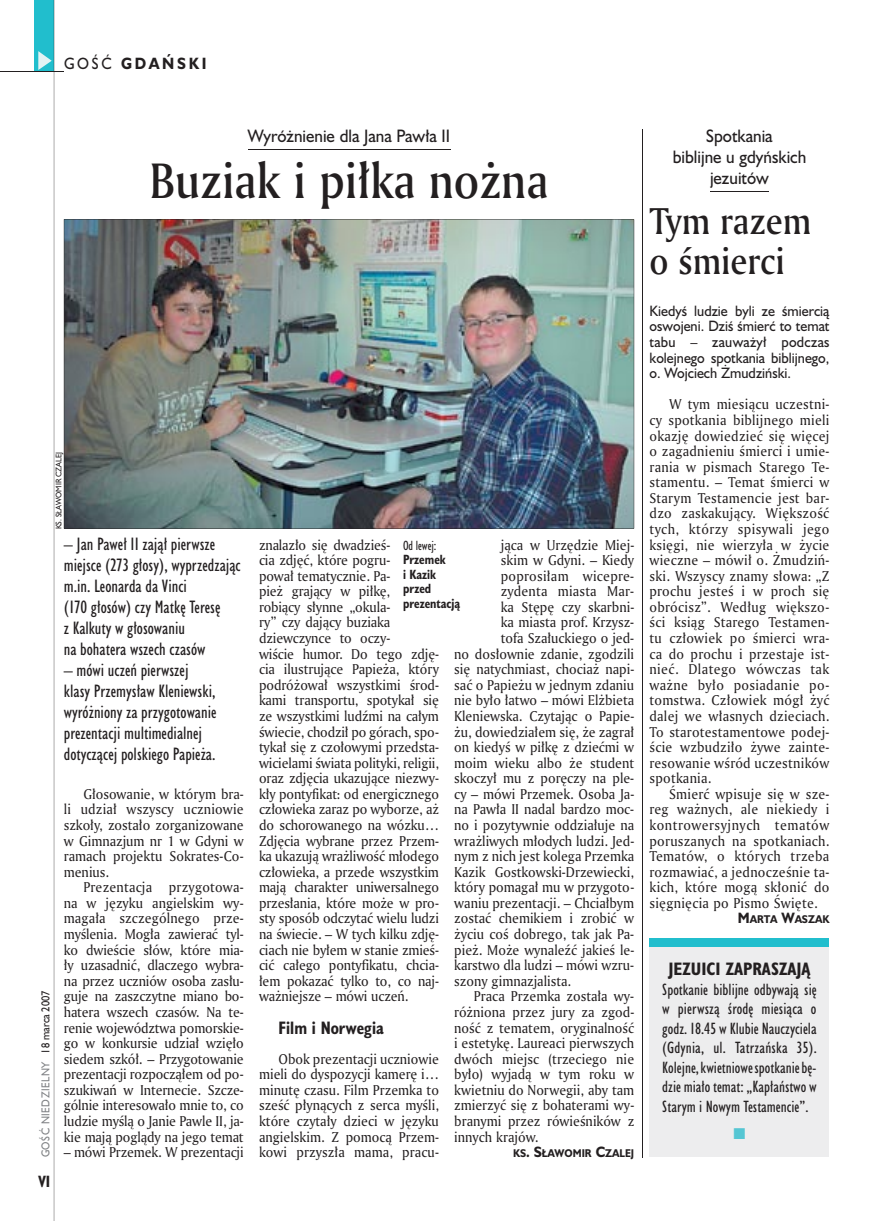
<style>
.page{position:relative;width:872px;height:1221px;background:#fff}
.page>*{position:absolute;margin:0;border:0;box-sizing:border-box;transform-origin:0 0}
.t1{font:48px "Amerigo Md PL";color:#231f20;scale:.9 1}
.t2{font:36px/40.5px "Amerigo Md PL";color:#231f20;scale:.9 1}
.t3{font:16.5px/21px "Humanst 521 Cn PL";color:#231f20}
.t4{font:16.5px/21px "Humanst 521 PL";color:#231f20;text-align:center;scale:.94 1}
.t5{font:700 16.5px "Humanst 521 Cn PL";color:#231f20}
.t6{font:700 16.5px "Humanst 521 Cn PL";color:#231f20;scale:.94 1}
.t7{font:15px/19.5px "Humanst 521 Cn PL";color:#231f20;text-align:justify}
.t8{font:700 15px "Humanst 521 PL";letter-spacing:.2em;color:#231f20;scale:.9 1}
.t9{font:700 15px "Humanst 521 Cn PL";color:#231f20;scale:.94 1}
.t10{font:13.8px/15.6px "Amerigo PL";color:#231f20;text-align:justify;scale:.94 1}
.t11{font:13.8px/15.6px "Humanst 521 PL";color:#231f20;text-align:justify;scale:.94 1}
.t12{font:13.8px "Amerigo PL";letter-spacing:.02em;color:#231f20;scale:.94 1}
.t13{font:700 12.3px/14.4px "Humanst 521 Cn PL";color:#231f20;scale:.94 1}
.t14{font:12.3px "Humanst 521 Cn PL";color:#231f20;scale:.94 1}
.t15{font:10.5px "Humanst 521 PL";letter-spacing:.05em;color:#808285;scale:.9 1}
.t16{font:700 10.35px "Humanst 521 PL";color:#231f20;scale:.9 1}
.t17{font:7.5px "Humanst 521 PL";color:#231f20;scale:.94 1}
.s1{font-weight:400}
.s2{color:#231f20}
.s3{font-size:13.8px}
</style>
<div class="page">
<div style="left:35px;top:0;width:19px;height:72px;background:#21becd"></div>
<svg style="left:38px;top:51px;width:14px;height:19px"></svg>
<hr style="left:54px;top:0;width:1px;height:1220px;background:#231f20">
<hr style="left:0;top:72px;width:447px;height:1px;background:#231f20">
<hr style="left:64px;top:72px;width:383px;height:1px;background:#fff">
<hr style="left:248px;top:149px;width:202px;height:1px;background:#231f20">
<hr style="left:710px;top:191px;width:59px;height:1px;background:#231f20">
<div style="left:649px;top:944px;width:180px;height:212px;background:#ededee"></div>
<div style="left:649px;top:938px;width:180px;height:9px;background:#21becd"></div>
<img style="left:64px;top:219px;width:570px;height:309px">
<hr style="left:642px;top:129px;width:1px;height:1027px;background:#231f20">
<p class="t8" style="left:64px;top:53px;width:160px"><span class="s1">GOŚĆ</span> GDAŃSKI</p>
<p class="t4" style="left:248px;top:125px;width:216px">Wyróżnienie dla Jana Pawła II</p>
<h1 class="t1" style="left:150px;top:148px;width:444px">Buziak i piłka nożna</h1>
<p class="t17" style="left:54px;top:529px;width:84px;rotate:-90deg">KS. SŁAWOMIR CZALEJ</p>
<p class="t15" style="left:38px;top:1157px;width:187px;rotate:-90deg">GOŚĆ NIEDZIELNY <span class="s2">18 marca 2007</span></p>
<p class="t9" style="left:38px;top:1170px;width:14px">VI</p>
<p class="t3" style="left:64px;top:533px;width:178px">– Jan Paweł II zajął pierwsze miejsce (273 głosy), wyprzedzając m.in. Leonarda da Vinci<br>(170 głosów) czy Matkę Teresę<br>z Kalkuty w głosowaniu<br>na bohatera wszech czasów</p>
<p class="t3" style="left:64px;top:659px;width:154px">– mówi uczeń pierwszej klasy Przemysław Kleniewski, wyróżniony za przygotowanie prezentacji multimedialnej dotyczącej polskiego Papieża.</p>
<p class="t10" style="left:64px;top:785px;width:193px;text-indent:20px">Głosowanie, w którym bra&shy;li udział wszyscy uczniowie szkoły, zostało zorganizowane w Gimnazjum nr 1 w Gdyni w ramach projektu Sokrates-Co&shy;menius.</p>
<p class="t10" style="left:64px;top:879px;width:193px;text-indent:20px">Prezentacja przygotowa&shy;na w języku angielskim wy&shy;magała szczególnego prze&shy;myślenia. Mogła zawierać tyl&shy;ko dwieście słów, które mia&shy;ły uzasadnić, dlaczego wybra&shy;na przez uczniów osoba zasłu&shy;guje na zaszczytne miano bo&shy;hatera wszech czasów. Na te&shy;renie województwa pomorskie&shy;go w konkursie udział wzięło siedem szkół. – Przygotowanie prezentacji rozpocząłem od po&shy;szukiwań w Internecie. Szcze&shy;gólnie interesowało mnie to, co ludzie myślą o Janie Pawle II, ja&shy;kie mają poglądy na jego temat</p>
<p class="t10" style="left:64px;top:1143px;width:193px">– mówi Przemek. W prezentacji</p>
<p class="t10" style="left:259px;top:536px;width:193px;text-align:left">znalazło się dwadzieś-<br>cia zdjęć, które pogru-<br>pował tematycznie. Pa-<br>pież grający w piłkę,<br>robiący słynne „okula-<br>ry” czy dający buziaka dziewczynce to oczy-<br>wiście humor. Do tego zdję&shy;cia ilustrujące Papieża, który podróżował wszystkimi środ&shy;kami transportu, spotykał się ze wszystkimi ludźmi na całym świecie, chodził po górach, spo&shy;tykał się z czołowymi przedsta&shy;wicielami świata polityki, religii, oraz zdjęcia ukazujące niezwy&shy;kły pontyfikat: od energicznego człowieka zaraz po wyborze, aż do schorowanego na wózku…<br>Zdjęcia wybrane przez Przem&shy;ka ukazują wrażliwość młodego człowieka, a przede wszystkim mają charakter uniwersalnego przesłania, które może w pro&shy;sty sposób odczytać wielu ludzi na świecie. – W tych kilku zdję&shy;ciach nie byłem w stanie zmieś&shy;cić całego pontyfikatu, chcia&shy;łem pokazać tylko to, co naj&shy;ważniejsze – mówi uczeń.</p>
<p class="t6" style="left:279px;top:1016px;width:113px">Film i Norwegia</p>
<p class="t10" style="left:259px;top:1050px;width:193px;text-indent:20px">Obok prezentacji uczniowie mieli do dyspozycji kamerę i… minutę czasu. Film Przemka to sześć płynących z serca myśli, które czytały dzieci w języku angielskim. Z pomocą Przem&shy;kowi przyszła mama, pracu-</p>
<p class="t10" style="left:501px;top:536px;width:143px">jąca w Urzędzie Miej-</p>
<p class="t10" style="left:501px;top:552px;width:143px">skim w Gdyni. – Kiedy</p>
<p class="t12" style="left:501px;top:566px;width:143px">poprosiłam wicepre-</p>
<p class="t10" style="left:501px;top:583px;width:143px">zydenta miasta Mar-</p>
<p class="t10" style="left:501px;top:598px;width:143px">ka Stępę czy skarbni-</p>
<p class="t10" style="left:501px;top:614px;width:143px">ka miasta prof. Krzysz-</p>
<p class="t10" style="left:501px;top:630px;width:143px">tofa Szałuckiego o jed-</p>
<p class="t10" style="left:454px;top:645px;width:193px">no dosłownie zdanie, zgodzili</p>
<p class="t10" style="left:454px;top:661px;width:193px">się natychmiast, chociaż napi-</p>
<p class="t10" style="left:454px;top:676px;width:193px">sać o Papieżu w jednym zdaniu</p>
<p class="t10" style="left:454px;top:692px;width:193px">nie było łatwo – mówi Elżbieta</p>
<p class="t10" style="left:454px;top:707px;width:193px">Kleniewska. Czytając o Papie-</p>
<p class="t10" style="left:454px;top:723px;width:193px">żu, dowiedziałem się, że zagrał</p>
<p class="t10" style="left:454px;top:739px;width:193px">on kiedyś w piłkę z dziećmi w</p>
<p class="t10" style="left:454px;top:754px;width:193px">moim wieku albo że student</p>
<p class="t10" style="left:454px;top:770px;width:193px">skoczył mu z poręczy na ple-</p>
<p class="t10" style="left:454px;top:785px;width:193px">cy – mówi Przemek. Osoba Ja-</p>
<p class="t10" style="left:454px;top:801px;width:193px">na Pawła II nadal bardzo moc-</p>
<p class="t10" style="left:454px;top:816px;width:193px">no i pozytywnie oddziałuje na</p>
<p class="t10" style="left:454px;top:832px;width:193px">wrażliwych młodych ludzi. Jed-</p>
<p class="t10" style="left:454px;top:848px;width:193px">nym z nich jest kolega Przemka</p>
<p class="t10" style="left:454px;top:863px;width:193px">Kazik Gostkowski-Drzewiecki,</p>
<p class="t10" style="left:454px;top:879px;width:193px">który pomagał mu w przygoto-</p>
<p class="t10" style="left:454px;top:894px;width:193px">waniu prezentacji. – Chciałbym</p>
<p class="t10" style="left:454px;top:910px;width:193px">zostać chemikiem i zrobić w</p>
<p class="t10" style="left:454px;top:925px;width:193px">życiu coś dobrego, tak jak Pa-</p>
<p class="t10" style="left:454px;top:941px;width:193px">pież. Może wynaleźć jakieś le-</p>
<p class="t10" style="left:454px;top:957px;width:193px">karstwo dla ludzi – mówi wzru-</p>
<p class="t10" style="left:454px;top:972px;width:126px">szony gimnazjalista.</p>
<p class="t10" style="left:474px;top:988px;width:172px">Praca Przemka została wy-</p>
<p class="t10" style="left:454px;top:1003px;width:193px">różniona przez jury za zgod-</p>
<p class="t10" style="left:454px;top:1019px;width:193px">ność z tematem, oryginalność</p>
<p class="t10" style="left:454px;top:1034px;width:193px">i estetykę. Laureaci pierwszych</p>
<p class="t10" style="left:454px;top:1050px;width:193px">dwóch miejsc (trzeciego nie</p>
<p class="t10" style="left:454px;top:1066px;width:193px">było) wyjadą w tym roku w</p>
<p class="t10" style="left:454px;top:1081px;width:193px">kwietniu do Norwegii, aby tam</p>
<p class="t10" style="left:454px;top:1097px;width:193px">zmierzyć się z bohaterami wy-</p>
<p class="t10" style="left:454px;top:1112px;width:193px">branymi przez rówieśników z</p>
<p class="t10" style="left:454px;top:1128px;width:91px">innych krajów.</p>
<p class="t16" style="left:513px;top:1146px;width:136px">KS<span class="s3">. S</span>ŁAWOMIR <span class="s3">C</span>ZALEJ</p>
<p class="t14" style="left:403px;top:537px;width:37px">Od lewej:</p>
<p class="t13" style="left:403px;top:552px;width:62px">Przemek<br>i Kazik przed prezentacją</p>
<p class="t4" style="left:672px;top:125px;width:144px">Spotkania<br>biblijne u gdyńskich jezuitów</p>
<h2 class="t2" style="left:649px;top:199px;width:181px">Tym razem o śmierci</h2>
<p class="t11" style="left:649px;top:302px;width:193px">Kiedyś ludzie byli ze śmiercią oswojeni. Dziś śmierć to temat tabu – zauważył podczas kolejnego spotkania biblijnego, o. Wojciech Żmudziński.</p>
<p class="t10" style="left:649px;top:396px;width:193px;text-indent:20px">W tym miesiącu uczestni&shy;cy spotkania biblijnego mieli okazję dowiedzieć się więcej o zagadnieniu śmierci i umie&shy;rania w pismach Starego Te&shy;stamentu. – Temat śmierci w Starym Testamencie jest bar&shy;dzo zaskakujący. Większość tych, którzy spisywali jego księgi, nie wierzyła w życie wieczne – mówił o. Żmudziń&shy;ski. Wszyscy znamy słowa: „Z prochu jesteś i w proch się obrócisz”. Według większo&shy;ści ksiąg Starego Testamen&shy;tu człowiek po śmierci wra&shy;ca do prochu i przestaje ist&shy;nieć. Dlatego wówczas tak ważne było posiadanie po&shy;tomstwa. Człowiek mógł żyć dalej we własnych dzieciach.<br>To starotestamentowe podej&shy;ście wzbudziło żywe zainte&shy;resowanie wśród uczestników spotkania.</p>
<p class="t10" style="left:649px;top:785px;width:193px;text-indent:20px">Śmierć wpisuje się w sze&shy;reg ważnych, ale niekiedy i kontrowersyjnych tematów poruszanych na spotkaniach.<br>Tematów, o których trzeba rozmawiać, a jednocześnie ta&shy;kich, które mogą skłonić do sięgnięcia po Pismo Święte.</p>
<p class="t16" style="left:738px;top:912px;width:103px"><span class="s3">M</span>ARTA <span class="s3">W</span>ASZAK</p>
<p class="t5" style="left:668px;top:957px;width:144px">JEZUICI ZAPRASZAJĄ</p>
<p class="t7" style="left:662px;top:979px;width:156px">Spotkanie biblijne odbywają się w pierwszą środę miesiąca o godz. 18.45 w Klubie Nauczyciela (Gdynia, ul. Tatrzańska 35).<br>Kolejne, kwietniowe spotkanie bę&shy;dzie miało temat: „Kapłaństwo w Starym i Nowym Testamencie”.</p>
</div>
